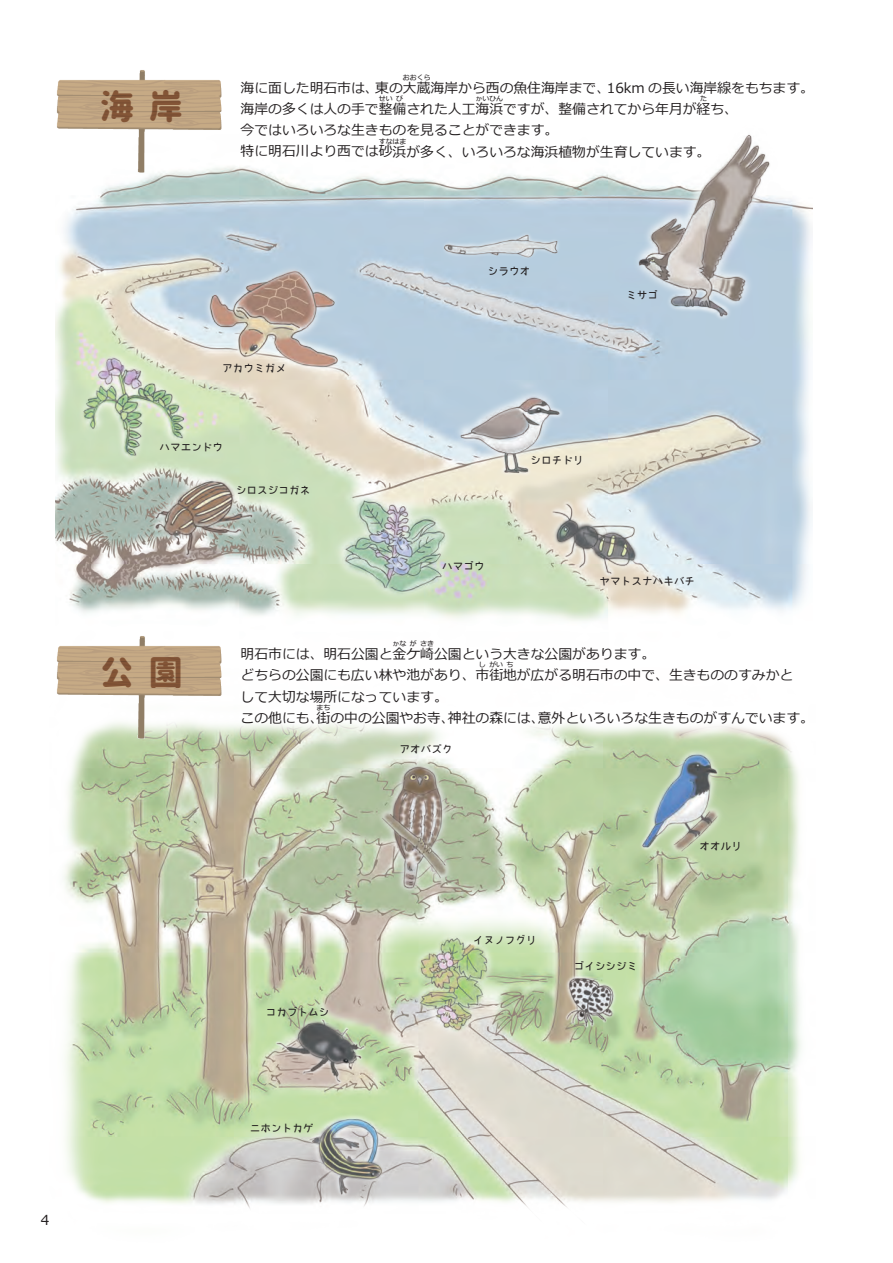
<style>
.page{position:relative;width:893px;height:1263px;background:#fff}
.page>*{position:absolute;margin:0;border:0;box-sizing:border-box;transform-origin:0 0}
.t1{font:34.05px "Corporate Logo Rounded";color:#864a29}
.t2{font:13.8px/21.3px "Meiryo";color:#231f20}
.t3{font:10.65px "Bokutachino Gothic";color:#231f20}
.t4{font:6.9px "Meiryo";color:#231f20}
</style>
<div class="page">
<img style="left:55px;top:166px;width:757px;height:418px">
<img style="left:64px;top:584px;width:742px;height:624px">
<img style="left:55px;top:70px;width:170px;height:104px">
<img style="left:332px;top:488px;width:125px;height:116px">
<img style="left:77px;top:350px;width:114px;height:114px">
<img style="left:451px;top:387px;width:115px;height:91px">
<img style="left:545px;top:498px;width:100px;height:81px">
<img style="left:151px;top:471px;width:105px;height:88px">
<img style="left:202px;top:263px;width:143px;height:114px">
<img style="left:629px;top:134px;width:150px;height:188px">
<img style="left:440px;top:230px;width:122px;height:31px">
<img style="left:57px;top:632px;width:168px;height:108px">
<img style="left:374px;top:748px;width:81px;height:149px">
<img style="left:410px;top:929px;width:87px;height:109px">
<img style="left:563px;top:973px;width:56px;height:55px">
<img style="left:306px;top:1112px;width:83px;height:87px">
<img style="left:274px;top:1014px;width:92px;height:70px">
<img style="left:639px;top:745px;width:88px;height:114px">
<p class="t2" style="left:41px;top:1210px;width:10px">4</p>
<h1 class="t1" style="left:99px;top:83px;width:85px">海 岸</h1>
<p class="t4" style="left:403px;top:72px;width:29px">おおくら</p>
<p class="t2" style="left:241px;top:99px;width:499px">海岸の多くは人の手で整備された人工海浜ですが、整備されてから年月が経ち、</p>
<p class="t2" style="left:241px;top:78px;width:575px">海に面した明石市は、東の大蔵海岸から西の魚住海岸まで、16km の長い海岸線をもちます。</p>
<p class="t4" style="left:379px;top:94px;width:15px">せい</p>
<p class="t4" style="left:396px;top:94px;width:8px">び</p>
<p class="t4" style="left:475px;top:94px;width:29px">かいひん</p>
<p class="t4" style="left:700px;top:94px;width:8px">た</p>
<p class="t2" style="left:241px;top:120px;width:471px">今ではいろいろな生きものを見ることができます。<br>特に明石川より西では砂浜が多く、いろいろな海浜植物が生育しています。</p>
<p class="t4" style="left:379px;top:136px;width:29px">すなはま</p>
<p class="t3" style="left:222px;top:362px;width:65px">アカウミガメ</p>
<p class="t3" style="left:488px;top:266px;width:44px">シラウオ</p>
<p class="t3" style="left:626px;top:289px;width:33px">ミサゴ</p>
<p class="t3" style="left:159px;top:441px;width:65px">ハマエンドウ</p>
<p class="t3" style="left:236px;top:484px;width:76px">シロスジコガネ</p>
<p class="t3" style="left:530px;top:455px;width:55px">シロチドリ</p>
<h1 class="t1" style="left:99px;top:649px;width:85px">公 園</h1>
<p class="t3" style="left:442px;top:560px;width:44px">ハマゴウ</p>
<p class="t3" style="left:600px;top:575px;width:97px">ヤマトスナハキバチ</p>
<p class="t4" style="left:393px;top:639px;width:15px">かな</p>
<p class="t4" style="left:410px;top:639px;width:8px">が</p>
<p class="t4" style="left:420px;top:639px;width:15px">さき</p>
<p class="t2" style="left:241px;top:665px;width:554px">どちらの公園にも広い林や池があり、市街地が広がる明石市の中で、生きもののすみかと</p>
<p class="t2" style="left:241px;top:644px;width:416px">明石市には、明石公園と金ケ崎公園という大きな公園があります。</p>
<p class="t4" style="left:479px;top:660px;width:8px">し</p>
<p class="t4" style="left:489px;top:660px;width:15px">がい</p>
<p class="t4" style="left:507px;top:660px;width:8px">ち</p>
<p class="t2" style="left:241px;top:687px;width:575px">して大切な場所になっています。<br>この他にも、街の中の公園やお寺、神社の森には、意外といろいろな生きものがすんでいます。</p>
<p class="t4" style="left:317px;top:703px;width:15px">まち</p>
<p class="t3" style="left:399px;top:744px;width:55px">アオバズク</p>
<p class="t3" style="left:266px;top:1006px;width:65px">コカブトムシ</p>
<p class="t3" style="left:473px;top:934px;width:65px">イヌノフグリ</p>
<p class="t3" style="left:574px;top:961px;width:65px">ゴイシシジミ</p>
<p class="t3" style="left:699px;top:841px;width:44px">オオルリ</p>
<p class="t3" style="left:250px;top:1122px;width:65px">ニホントカゲ</p>
</div>
